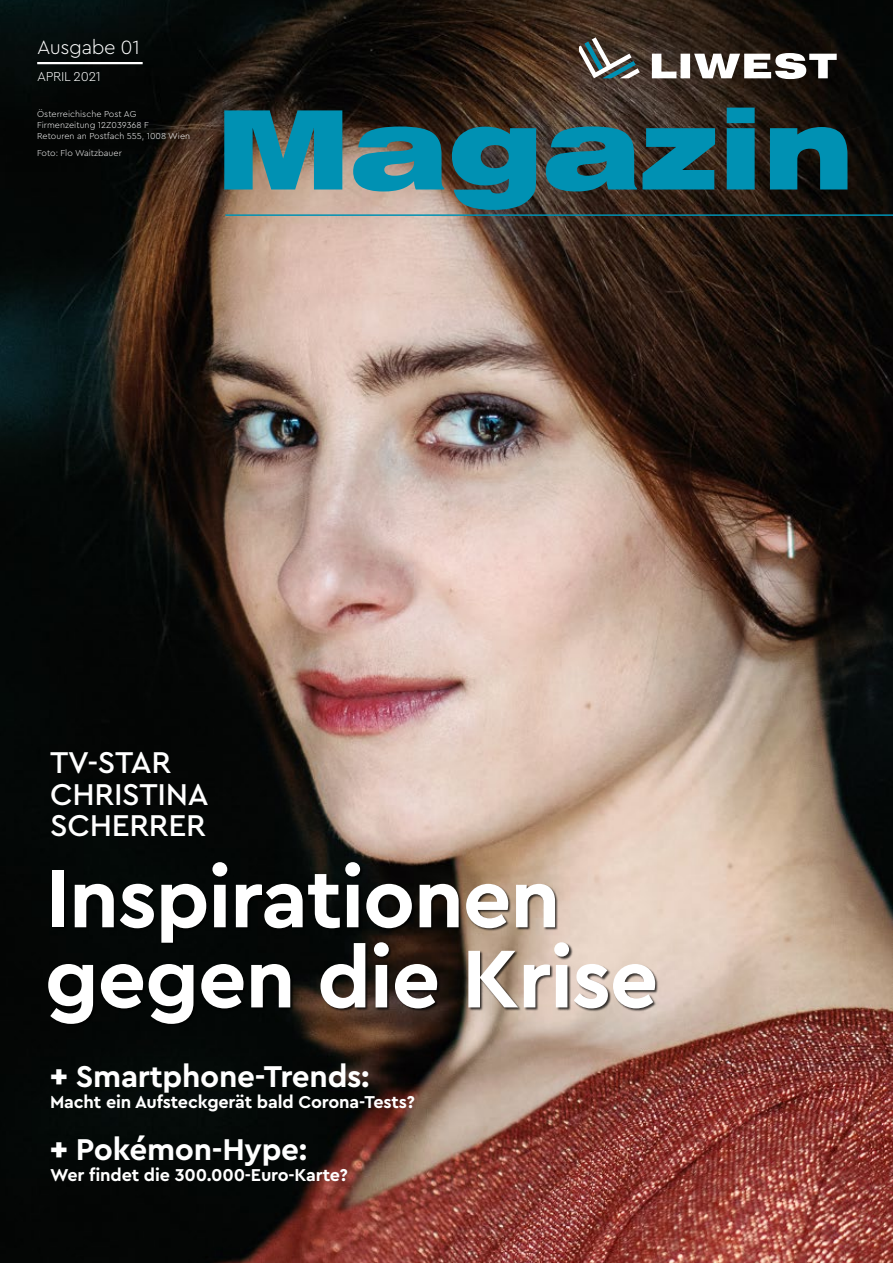
<style>
.page{position:relative;width:893px;height:1263px;background:#fff}
.page>*{position:absolute;margin:0;border:0;box-sizing:border-box;transform-origin:0 0}
.t1{font:900 expanded 109.5px "Swiss 721 BT";color:#0091b3}
.t2{font:700 85.8px/80.1px "Cera PRO";letter-spacing:-.015em;color:#fff}
.t3{font:700 31.5px "Cera PRO";letter-spacing:-.01em;color:#fff}
.t4{font:500 31.5px/31.5px "Cera PRO";letter-spacing:-.01em;color:#fff}
.t5{font:300 20.1px "Cera PRO";letter-spacing:-.02em;color:#fff}
.t6{font:700 18px "Cera PRO";letter-spacing:-.01em;color:#fff}
.t7{font:300 13.5px "Cera PRO";letter-spacing:-.02em;color:#fff}
.t8{font:300 9px/10.8px "Cera PRO";color:#fff}
.s1{font-weight:900}
</style>
<div class="page">
<img style="left:0;top:0;width:893px;height:1263px">
<hr style="left:225px;top:214px;width:668px;height:2px;background:#0091b3">
<hr style="left:37px;top:62px;width:106px;height:2px;background:#fff">
<div style="left:49px;top:862px;width:609px;height:164px;background:#000;opacity:.75"></div>
<svg style="left:652px;top:53px;width:185px;height:26px"></svg>
<svg style="left:579px;top:37px;width:61px;height:41px"></svg>
<h3 class="t5" style="left:37px;top:34px;width:104px">Ausgabe 01</h3>
<h3 class="t7" style="left:37px;top:67px;width:65px">APRIL 2021</h3>
<p class="t8" style="left:37px;top:109px;width:154px">Österreichische Post AG<br>Firmenzeitung 12Z039368 F<br>Retouren an Postfach 555, 1008 Wien</p>
<p class="t8" style="left:37px;top:147px;width:86px">Foto: Flo Waitzbauer</p>
<h1 class="t1" style="left:216px;top:84px;width:640px">Magazin</h1>
<h3 class="t4" style="left:50px;top:745px;width:160px">TV-STAR<br>CHRISTINA<br>SCHERRER</h3>
<h2 class="t2" style="left:45px;top:855px;width:615px">Inspirationen gegen die Krise</h2>
<h3 class="t3" style="left:50px;top:1055px;width:321px"><span class="s1">+</span> Smartphone-Trends:</h3>
<h3 class="t6" style="left:50px;top:1090px;width:366px">Macht ein Aufsteckgerät bald Corona-Tests?</h3>
<h3 class="t3" style="left:50px;top:1128px;width:259px"><span class="s1">+</span> Pokémon-Hype:</h3>
<h3 class="t6" style="left:50px;top:1163px;width:299px">Wer findet die 300.000-Euro-Karte?</h3>
</div>
